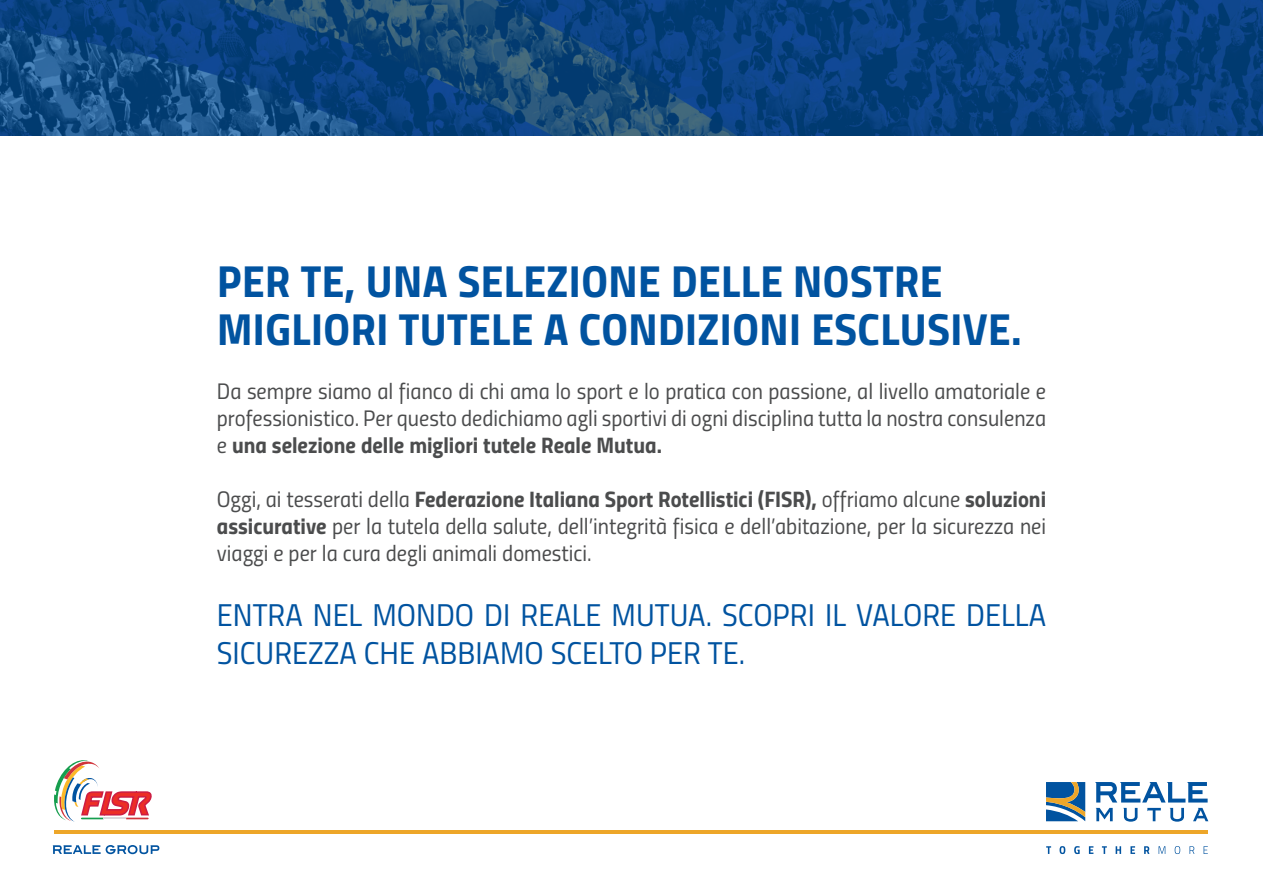
<style>
.page{position:relative;width:1263px;height:893px;background:#fff}
.page>*{position:absolute;margin:0;border:0;box-sizing:border-box;transform-origin:0 0}
.t1{font:45px/48px "Titillium Bold Upright";letter-spacing:.01em;color:#0153a0}
.t2{font:31.5px/37.8px "Titillium Regular Upright";color:#0153a0}
.t3{font:22.5px/27px "Titillium Regular Upright";color:#4b4c4d}
.t4{font:22.5px "Titillium Bold Upright";color:#4b4c4d}
.s1{font-family:"Titillium Regular Upright"}
.s2{font-family:"Titillium Bold Upright"}
</style>
<div class="page">
<hr style="left:54px;top:831px;width:1154px;height:3px;background:#eda629">
<svg style="left:1046px;top:782px;width:39px;height:39px;background:#507993"></svg>
<svg style="left:1095px;top:782px;width:112px;height:20px"></svg>
<svg style="left:1096px;top:808px;width:17px;height:13px"></svg>
<svg style="left:1123px;top:808px;width:14px;height:14px"></svg>
<svg style="left:1147px;top:808px;width:14px;height:13px"></svg>
<svg style="left:1170px;top:808px;width:14px;height:14px"></svg>
<svg style="left:1193px;top:808px;width:15px;height:13px"></svg>
<svg style="left:53px;top:845px;width:106px;height:9px"></svg>
<svg style="left:1046px;top:846px;width:162px;height:8px"></svg>
<svg style="left:54px;top:760px;width:97px;height:62px"></svg>
<img style="left:0;top:0;width:1263px;height:135px">
<h1 class="t1" style="left:217px;top:255px;width:806px">PER TE, UNA SELEZIONE DELLE NOSTRE<br>MIGLIORI TUTELE A CONDIZIONI ESCLUSIVE.</h1>
<p class="t3" style="left:217px;top:377px;width:831px">Da sempre siamo al fianco di chi ama lo sport e lo pratica con passione, al livello amatoriale e professionistico. Per questo dedichiamo agli sportivi di ogni disciplina tutta la nostra consulenza</p>
<p class="t4" style="left:217px;top:428px;width:447px"><span class="s1">e</span> una selezione delle migliori tutele Reale Mutua.</p>
<p class="t4" style="left:217px;top:482px;width:831px"><span class="s1">Oggi, ai tesserati della</span> Federazione Italiana Sport Rotellistici (FISR), <span class="s1">offriamo alcune</span> soluzioni</p>
<p class="t3" style="left:217px;top:512px;width:831px"><span class="s2">assicurative</span> per la tutela della salute, dell’integrità fisica e dell’abitazione, per la sicurezza nei viaggi e per la cura degli animali domestici.</p>
<h2 class="t2" style="left:217px;top:595px;width:831px">ENTRA NEL MONDO DI REALE MUTUA. SCOPRI IL VALORE DELLA<br>SICUREZZA CHE ABBIAMO SCELTO PER TE.</h2>
</div>
